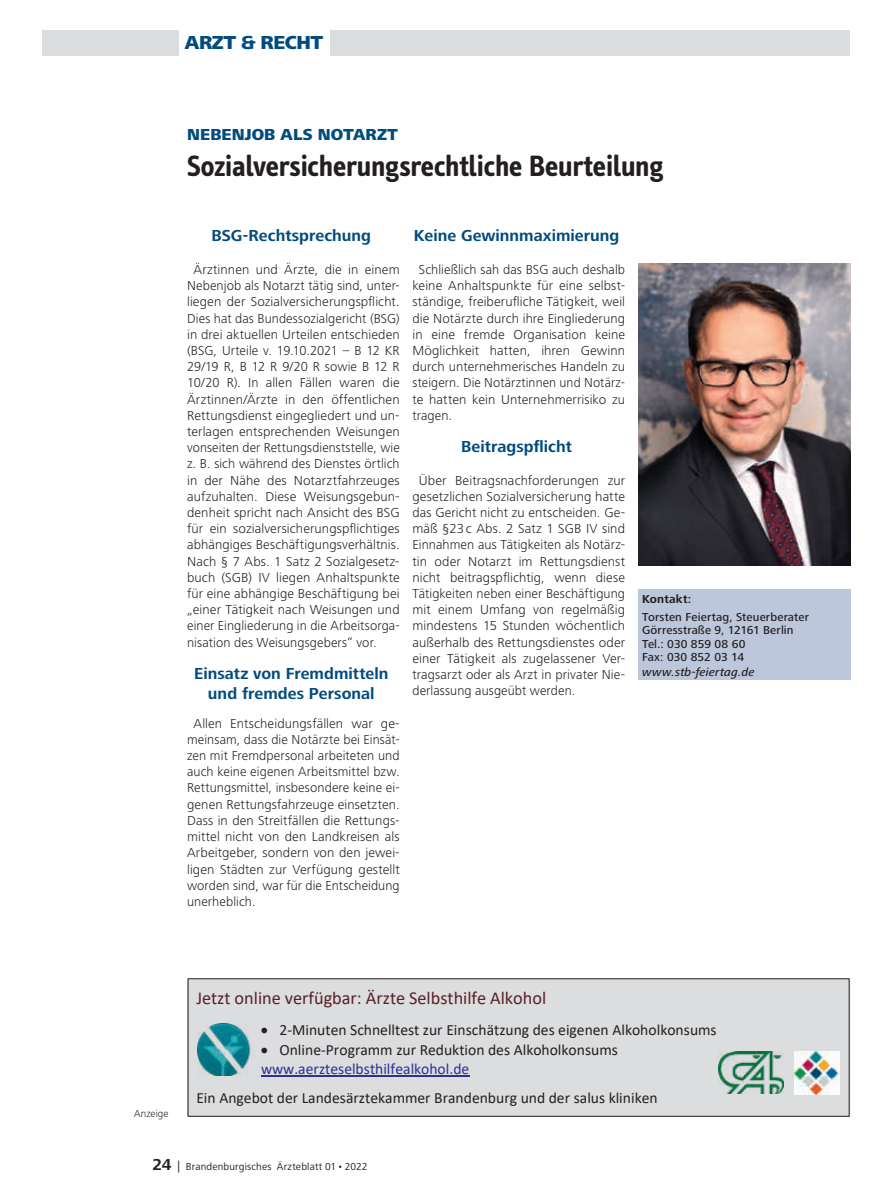
<style>
.page{position:relative;width:893px;height:1191px;background:#fff}
.page>*{position:absolute;margin:0;border:0;box-sizing:border-box;transform-origin:0 0}
.t1{font:700 30px "Info Text";letter-spacing:-.01em;color:#231f20}
.t2{font:800 19.5px "Frutiger Next LT";letter-spacing:-.025em;color:#014b7e}
.t3{font:18.3px "Calibri";color:#592126}
.t4{font:700 16.5px/19.8px "Frutiger Next LT";color:#014b7e;text-align:center}
.t5{font:800 16.5px "Frutiger Next LT";letter-spacing:.005em;color:#014b7e}
.t6{font:15.6px/19px "Calibri";color:#231f20}
.t7{font:300 13.5px/16.2px "Frutiger Next LT";letter-spacing:.005em;color:#231f20;text-align:justify}
.t8{font:500 12px/13.5px "Frutiger Next LT";letter-spacing:.015em;color:#231f20}
.t9{font:italic 500 12px "Frutiger Next LT";letter-spacing:.015em;color:#231f20}
.t10{font:700 12px "Frutiger Next LT";letter-spacing:.015em;color:#231f20}
.t11{font:10.5px "Frutiger Next LT";letter-spacing:.015em;color:#231f20}
.t12{font:300 10.5px "Frutiger Next LT";letter-spacing:.005em;color:#231f20}
.s1{color:#2e3092}
.s2{font-weight:700;font-size:16.5px}
.s3{font-size:12px}
</style>
<div class="page">
<div style="left:43px;top:30px;width:807px;height:25px;background:#dcdddf"></div>
<div style="left:179px;top:29px;width:151px;height:27px;background:#fff"></div>
<div style="left:638px;top:589px;width:212px;height:91px;background:#bdc7dc"></div>
<div style="left:188px;top:978px;width:661px;height:138px;background:#dcdddf"></div>
<div style="left:188px;top:978px;width:662px;height:138px;border:1px solid #231f20"></div>
<hr style="left:261px;top:1075px;width:209px;height:1px;background:#2e3092">
<img style="left:794px;top:1051px;width:45px;height:43px">
<img style="left:718px;top:1051px;width:66px;height:42px">
<img style="left:198px;top:1024px;width:53px;height:51px">
<img style="left:638px;top:264px;width:212px;height:301px">
<h2 class="t2" style="left:185px;top:32px;width:140px">ARZT &amp; RECHT</h2>
<p class="t5" style="left:187px;top:126px;width:212px">NEBENJOB ALS NOTARZT</p>
<h1 class="t1" style="left:187px;top:149px;width:478px">Sozialversicherungsrechtliche Beurteilung</h1>
<p class="t4" style="left:211px;top:226px;width:161px">BSG-Rechtsprechung</p>
<p class="t7" style="left:187px;top:261px;width:214px;text-indent:6px">Ärztinnen und Ärzte, die in einem Nebenjob als Notarzt tätig sind, unter&shy;liegen der Sozialversicherungspflicht.<br>Dies hat das Bundessozialgericht (BSG) in drei aktuellen Urteilen entschieden (BSG, Urteile v. 19.10.2021 – B 12 KR 29/19 R, B 12 R 9/20 R sowie B 12 R 10/20 R). In allen Fällen waren die Ärztinnen/Ärzte in den öffentlichen Rettungsdienst eingegliedert und un&shy;terlagen entsprechenden Weisungen vonseiten der Rettungsdienststelle, wie z. B. sich während des Dienstes örtlich in der Nähe des Notarztfahrzeuges aufzuhalten. Diese Weisungsgebun&shy;denheit spricht nach Ansicht des BSG für ein sozialversicherungspflichtiges abhängiges Beschäftigungsverhältnis.<br>Nach § 7 Abs. 1 Satz 2 Sozialgesetz&shy;buch (SGB) IV liegen Anhaltspunkte für eine abhängige Beschäftigung bei „einer Tätigkeit nach Weisungen und einer Eingliederung in die Arbeitsorga&shy;nisation des Weisungsgebers“ vor.</p>
<p class="t4" style="left:194px;top:663px;width:196px">Einsatz von Fremdmitteln und fremdes Personal</p>
<p class="t7" style="left:187px;top:715px;width:214px;text-indent:6px">Allen Entscheidungsfällen war ge&shy;meinsam, dass die Notärzte bei Einsät&shy;zen mit Fremdpersonal arbeiteten und auch keine eigenen Arbeitsmittel bzw.<br>Rettungsmittel, insbesondere keine ei&shy;genen Rettungsfahrzeuge einsetzten.<br>Dass in den Streitfällen die Rettungs&shy;mittel nicht von den Landkreisen als Arbeitgeber, sondern von den jewei&shy;ligen Städten zur Verfügung gestellt worden sind, war für die Entscheidung unerheblich.</p>
<p class="t4" style="left:414px;top:226px;width:207px">Keine Gewinnmaximierung</p>
<p class="t7" style="left:412px;top:261px;width:214px;text-indent:6px">Schließlich sah das BSG auch deshalb keine Anhaltspunkte für eine selbst&shy;ständige, freiberufliche Tätigkeit, weil die Notärzte durch ihre Eingliederung in eine fremde Organisation keine Möglichkeit hatten, ihren Gewinn durch unternehmerisches Handeln zu steigern. Die Notärztinnen und Notärz&shy;te hatten kein Unternehmerrisiko zu tragen.</p>
<p class="t4" style="left:461px;top:437px;width:112px">Beitragspflicht</p>
<p class="t7" style="left:412px;top:472px;width:214px;text-indent:6px">Über Beitragsnachforderungen zur gesetzlichen Sozialversicherung hatte das Gericht nicht zu entscheiden. Ge&shy;mäß §23c Abs. 2 Satz 1 SGB IV sind Einnahmen aus Tätigkeiten als Notärz&shy;tin oder Notarzt im Rettungsdienst nicht beitragspflichtig, wenn diese Tätigkeiten neben einer Beschäftigung mit einem Umfang von regelmäßig mindestens 15 Stunden wöchentlich außerhalb des Rettungsdienstes oder einer Tätigkeit als zugelassener Ver&shy;tragsarzt oder als Arzt in privater Nie&shy;derlassung ausgeübt werden.</p>
<p class="t10" style="left:642px;top:592px;width:51px">Kontakt:</p>
<p class="t8" style="left:642px;top:610px;width:168px">Torsten Feiertag, Steuerberater<br>Görresstraße 9, 12161 Berlin<br>Tel.: 030 859 08 60<br>Fax: 030 852 03 14</p>
<p class="t9" style="left:642px;top:665px;width:114px">www.stb-feiertag.de</p>
<p class="t12" style="left:134px;top:1107px;width:36px">Anzeige</p>
<h3 class="t3" style="left:196px;top:984px;width:351px">Jetzt online verfügbar: Ärzte Selbsthilfe Alkohol</h3>
<p class="t6" style="left:261px;top:1020px;width:457px">• 2-Minuten Schnelltest zur Einschätzung des eigenen Alkoholkonsums</p>
<p class="t6" style="left:261px;top:1039px;width:359px">• Online-Programm zur Reduktion des Alkoholkonsums <span class="s1">www.aerzteselbsthilfealkohol.de</span></p>
<p class="t6" style="left:196px;top:1087px;width:463px">Ein Angebot der Landesärztekammer Brandenburg und der salus kliniken</p>
<p class="t11" style="left:153px;top:1160px;width:216px"><span class="s2">24</span> <span class="s3">|</span> Brandenburgisches Ärzteblatt 01•2022</p>
</div>
